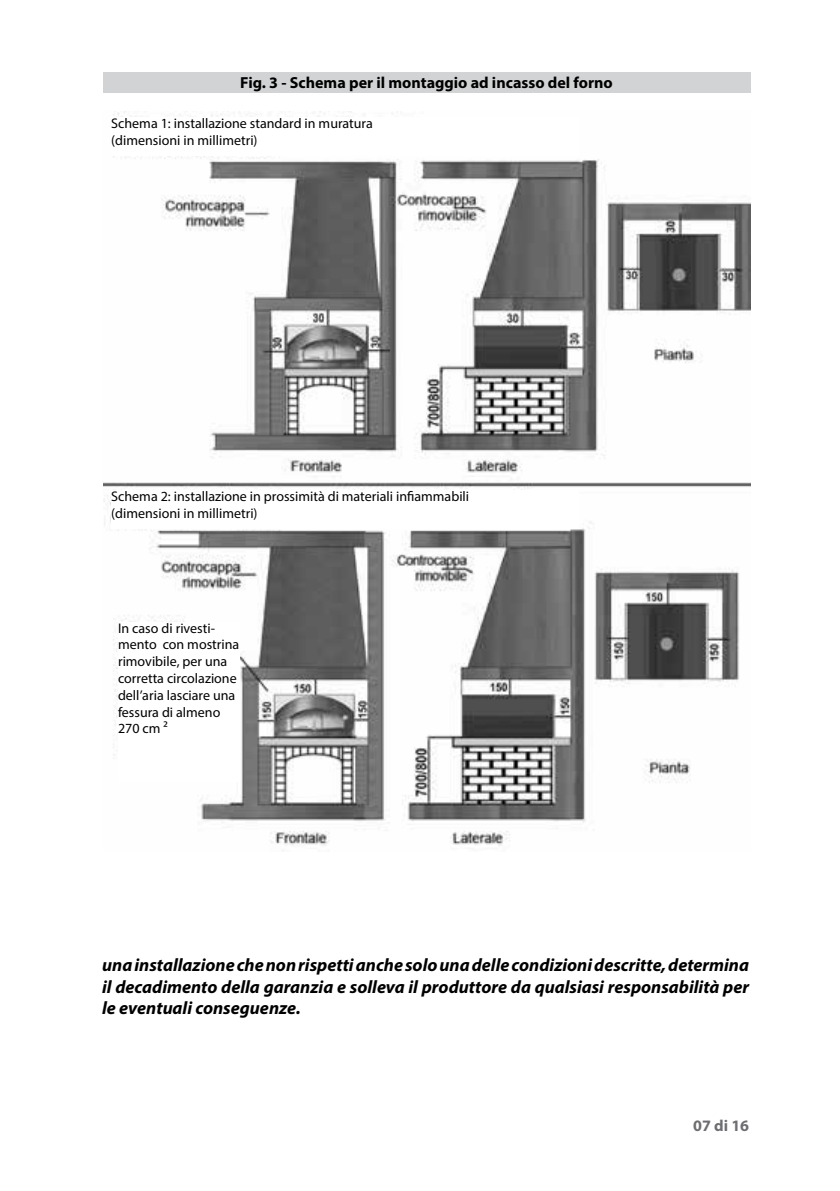
<style>
.page{position:relative;width:840px;height:1191px;background:#fff}
.page>*{position:absolute;margin:0;border:0;box-sizing:border-box;transform-origin:0 0}
.t1{font:italic 700 18px/21.6px "Myriad Pro";color:#000;text-align:justify}
.t2{font:700 16px "Myriad Pro";color:#000}
.t3{font:700 16px "Myriad Pro";color:#6d6e71}
.t4{font:14px/16.8px "Myriad Pro";color:#000}
</style>
<div class="page">
<img style="left:104px;top:111px;width:645px;height:735px">
<div style="left:103px;top:72px;width:646px;height:21px;background:#d1d3d4"></div>
<div style="left:118px;top:622px;width:121px;height:160px;background:#fff"></div>
<div style="left:111px;top:490px;width:467px;height:39px;background:#fff"></div>
<div style="left:111px;top:117px;width:467px;height:39px;background:#fff"></div>
<p class="t2" style="left:240px;top:73px;width:374px">Fig. 3 - Schema per il montaggio ad incasso del forno</p>
<p class="t4" style="left:111px;top:115px;width:263px">Schema 1: installazione standard in muratura (dimensioni in millimetri)</p>
<p class="t4" style="left:111px;top:488px;width:359px">Schema 2: installazione in prossimità di materiali infiammabili (dimensioni in millimetri)</p>
<p class="t4" style="left:118px;top:619px;width:123px">In caso di rivesti&shy;mento con mostrina rimovibile, per una corretta circolazione dell’aria lasciare una fessura di almeno<br>270 cm ²</p>
<p class="t1" style="left:102px;top:953px;width:648px">una installazione che non rispetti anche solo una delle condizioni descritte, determina il decadimento della garanzia e solleva il produttore da qualsiasi responsabilità per le eventuali conseguenze.</p>
<p class="t3" style="left:692px;top:1115px;width:57px">07 di 16</p>
</div>
